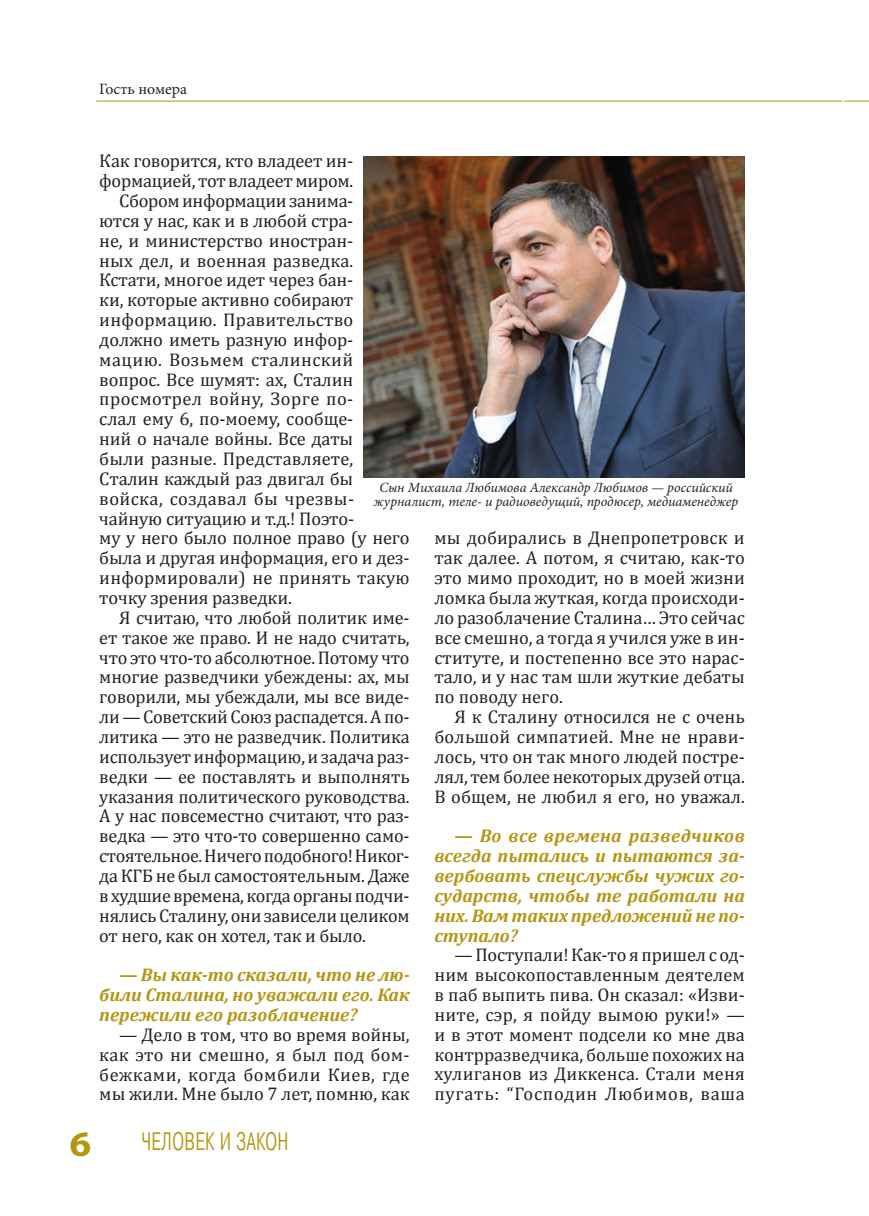
<style>
.page{position:relative;width:869px;height:1216px;background:#fff}
.page>*{position:absolute;margin:0;border:0;box-sizing:border-box;transform-origin:0 0}
.t1{font:700 35.88px "Myriad Pro";color:#b3950f;scale:1.1 1}
.t2{font:300 25.2px "Pragmatica Cond";letter-spacing:.01em;color:#b3950f;scale:.8 1}
.t3{font:18.38px/19.8px "Cambria";letter-spacing:-.01em;color:#231f20;text-align:justify}
.t4{font:italic 700 18.38px/19.8px "Cambria";color:#b3950f;text-align:justify}
.t5{font:18.38px "Cambria";letter-spacing:.01em;color:#231f20}
.t6{font:18.38px "Cambria";letter-spacing:.02em;color:#231f20}
.t7{font:18.38px "Cambria";letter-spacing:.015em;color:#231f20}
.t8{font:18.38px "Cambria";letter-spacing:.025em;color:#231f20}
.t9{font:15.75px "Minion Pro";color:#231f20}
.t10{font:italic 14px/14px "Minion Pro";color:#231f20;text-align:center}
.s1{font-style:normal}
</style>
<div class="page">
<hr style="left:96px;top:101px;width:746px;height:1px;background:#b3950f">
<svg style="left:844px;top:101px;width:24px;height:1px"></svg>
<img style="left:363px;top:157px;width:381px;height:321px">
<p class="t9" style="left:99px;top:79px;width:89px">Гость номера</p>
<p class="t3" style="left:99px;top:151px;width:255px">Как говорится, кто владеет ин-</p>
<p class="t3" style="left:99px;top:170px;width:255px">формацией, тот владеет миром.</p>
<p class="t3" style="left:119px;top:190px;width:235px">Сбором информации занима-</p>
<p class="t3" style="left:99px;top:210px;width:255px">ются у нас, как и в любой стра-</p>
<p class="t3" style="left:99px;top:230px;width:255px">не, и министерство иностран-</p>
<p class="t5" style="left:99px;top:249px;width:255px">ных дел, и военная разведка.</p>
<p class="t3" style="left:99px;top:270px;width:255px">Кстати, многое идет через бан-</p>
<p class="t3" style="left:99px;top:289px;width:255px">ки, которые активно собирают</p>
<p class="t7" style="left:99px;top:308px;width:255px">информацию. Правительство</p>
<p class="t3" style="left:99px;top:329px;width:255px">должно иметь разную инфор-</p>
<p class="t8" style="left:99px;top:348px;width:255px">мацию. Возьмем сталинский</p>
<p class="t3" style="left:99px;top:369px;width:255px">вопрос. Все шумят: ах, Сталин</p>
<p class="t6" style="left:99px;top:388px;width:255px">просмотрел войну, Зорге по-</p>
<p class="t3" style="left:99px;top:409px;width:255px">слал ему 6, по-моему, сообще-</p>
<p class="t3" style="left:99px;top:428px;width:255px">ний о начале войны. Все даты</p>
<p class="t3" style="left:99px;top:448px;width:255px">были разные. Представляете,</p>
<p class="t3" style="left:99px;top:468px;width:255px">Сталин каждый раз двигал бы</p>
<p class="t6" style="left:99px;top:487px;width:256px">войска, создавал бы чрезвы-</p>
<p class="t3" style="left:99px;top:508px;width:256px">чайную ситуацию и т.д.! Поэто-</p>
<p class="t3" style="left:99px;top:528px;width:311px">му у него было полное право (у него</p>
<p class="t3" style="left:99px;top:547px;width:312px">была и другая информация, его и дез-</p>
<p class="t5" style="left:99px;top:566px;width:312px">информировали) не принять такую</p>
<p class="t3" style="left:99px;top:587px;width:194px">точку зрения разведки.</p>
<p class="t3" style="left:119px;top:607px;width:292px">Я считаю, что любой политик име-</p>
<p class="t3" style="left:99px;top:627px;width:312px">ет такое же право. И не надо считать,</p>
<p class="t3" style="left:99px;top:647px;width:311px">что это что-то абсолютное. Потому что</p>
<p class="t3" style="left:99px;top:667px;width:312px">многие разведчики убеждены: ах, мы</p>
<p class="t3" style="left:99px;top:686px;width:312px">говорили, мы убеждали, мы все виде-</p>
<p class="t3" style="left:99px;top:706px;width:312px">ли — Советский Союз распадется. А по-</p>
<p class="t3" style="left:99px;top:726px;width:312px">литика — это не разведчик. Политика</p>
<p class="t3" style="left:99px;top:746px;width:312px">использует информацию, и задача раз-</p>
<p class="t3" style="left:99px;top:766px;width:312px">ведки — ее поставлять и выполнять</p>
<p class="t3" style="left:99px;top:786px;width:312px">указания политического руководства.</p>
<p class="t3" style="left:99px;top:805px;width:312px">А у нас повсеместно считают, что раз-</p>
<p class="t3" style="left:99px;top:825px;width:311px">ведка — это что-то совершенно само-</p>
<p class="t3" style="left:99px;top:845px;width:312px">стоятельное. Ничего подобного! Никог-</p>
<p class="t3" style="left:99px;top:865px;width:312px">да КГБ не был самостоятельным. Даже</p>
<p class="t3" style="left:99px;top:885px;width:312px">в худшие времена, когда органы подчи-</p>
<p class="t3" style="left:99px;top:905px;width:312px">нялись Сталину, они зависели целиком</p>
<p class="t3" style="left:99px;top:924px;width:268px">от него, как он хотел, так и было.</p>
<p class="t4" style="left:99px;top:964px;width:312px;text-indent:20px">— Вы как-то сказали, что не лю&shy;били Сталина, но уважали его. Как пережили его разоблачение?</p>
<p class="t3" style="left:99px;top:1024px;width:312px;text-indent:20px">— Дело в том, что во время войны, как это ни смешно, я был под бом&shy;бежками, когда бомбили Киев, где мы жили. Мне было 7 лет, помню, как</p>
<p class="t10" style="left:374px;top:479px;width:366px">Сын Михаила Любимова Александр Любимов — российский журналист, теле- и радиоведущий, продюсер, медиаменеджер</p>
<p class="t3" style="left:434px;top:528px;width:312px">мы добирались в Днепропетровск и так далее. А потом, я считаю, как-то это мимо проходит, но в моей жизни ломка была жуткая, когда происходи&shy;ло разоблачение Сталина… Это сейчас все смешно, а тогда я учился уже в ин&shy;ституте, и постепенно все это нарас&shy;тало, и у нас там шли жуткие дебаты по поводу него.</p>
<p class="t3" style="left:434px;top:706px;width:312px;text-indent:20px">Я к Сталину относился не с очень большой симпатией. Мне не нрави&shy;лось, что он так много людей постре&shy;лял, тем более некоторых друзей отца.<br>В общем, не любил я его, но уважал.</p>
<p class="t4" style="left:434px;top:825px;width:312px;text-indent:20px"><span class="s1">—</span> Во все времена разведчиков всегда пытались и пытаются за&shy;вербовать спецслужбы чужих го&shy;сударств, чтобы те работали на них. Вам таких предложений не по&shy;ступало?</p>
<p class="t3" style="left:434px;top:944px;width:312px;text-indent:20px">— Поступали! Как-то я пришел с од&shy;ним высокопоставленным деятелем в паб выпить пива. Он сказал: «Изви&shy;ните, сэр, я пойду вымою руки!» — и в этот момент подсели ко мне два контрразведчика, больше похожих на хулиганов из Диккенса. Стали меня пугать: “Господин Любимов, ваша</p>
<h1 class="t1" style="left:69px;top:1122px;width:21px">6</h1>
<h2 class="t2" style="left:141px;top:1126px;width:185px">ЧЕЛОВЕК И ЗАКОН</h2>
</div>
